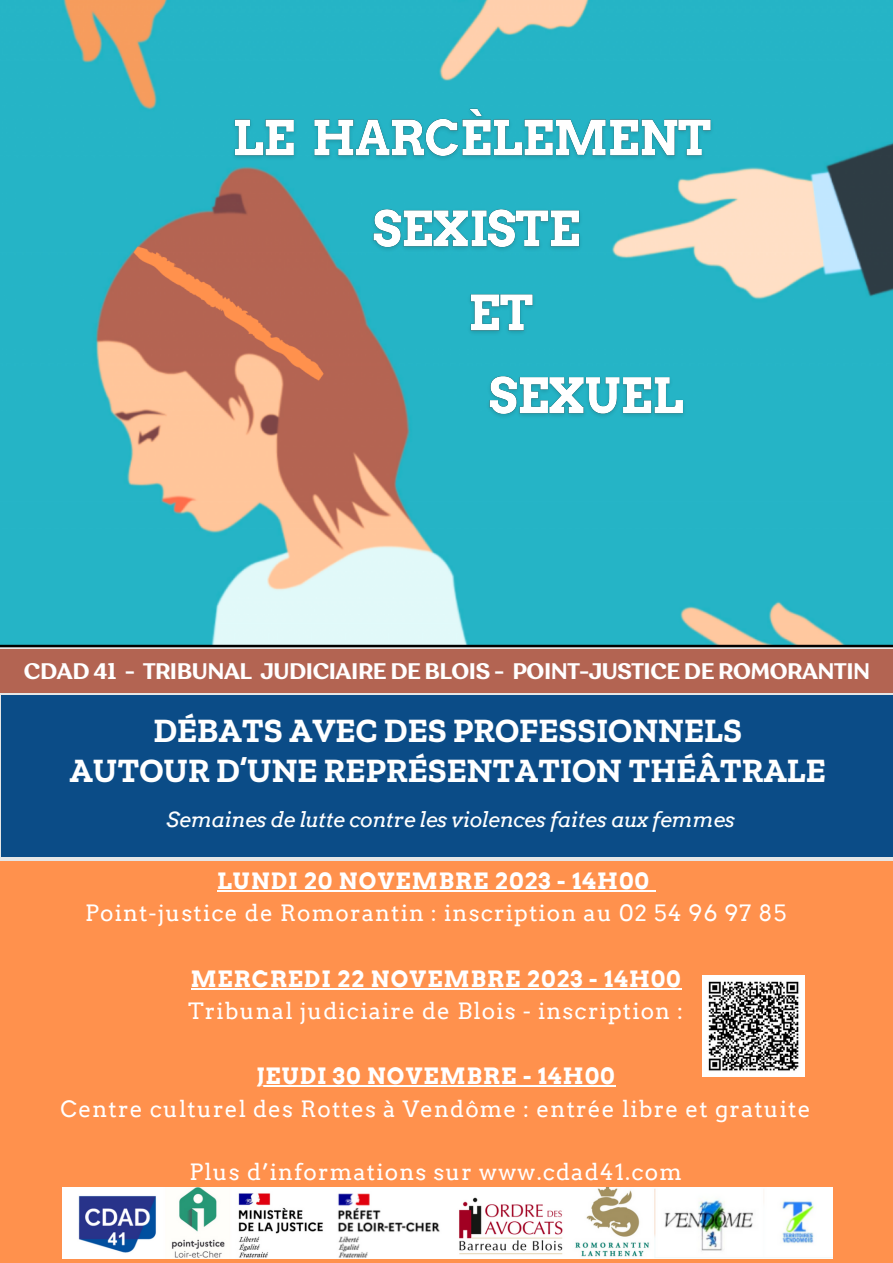
<style>
.page{position:relative;width:893px;height:1263px;background:#fff}
.page>*{position:absolute;margin:0;border:0;box-sizing:border-box;transform-origin:0 0}
.t1{font:700 33.9px "Zilla Slab";color:#fff}
.t2{font:22.5px "Arvo";letter-spacing:.05em;color:#fff}
.t3{font:700 22.5px "Arvo";letter-spacing:.05em;color:#fff}
.t4{font:700 22.5px "Garbata";letter-spacing:-.02em;color:#fff}
.t5{font:italic 20.85px "Arvo";letter-spacing:-.02em;color:#fff}
</style>
<div class="page">
<img style="left:0;top:0;width:893px;height:648px">
<div style="left:0;top:861px;width:893px;height:402px;background:#ff914d"></div>
<div style="left:0;top:649px;width:893px;height:44px;background:#b36452"></div>
<div style="left:1px;top:695px;width:892px;height:162px;background:#0b4c87"></div>
<img style="left:63px;top:1187px;width:769px;height:71px">
<img style="left:703px;top:976px;width:101px;height:101px">
<img style="left:228px;top:103px;width:492px;height:65px">
<img style="left:366px;top:201px;width:220px;height:58px">
<img style="left:463px;top:284px;width:79px;height:58px">
<img style="left:482px;top:368px;width:208px;height:58px">
<hr style="left:217px;top:890px;width:433px;height:1px;background:#fff">
<hr style="left:191px;top:988px;width:490px;height:1px;background:#fff">
<hr style="left:257px;top:1085px;width:358px;height:2px;background:#fff">
<p class="t4" style="left:24px;top:663px;width:848px">CDAD 41 - TRIBUNAL JUDICIAIRE DE BLOIS - POINT-JUSTICE DE ROMORANTIN</p>
<p class="t1" style="left:153px;top:710px;width:590px">DÉBATS AVEC DES PROFESSIONNELS</p>
<p class="t1" style="left:70px;top:750px;width:758px">AUTOUR D’UNE REPRÉSENTATION THÉÂTRALE</p>
<p class="t5" style="left:167px;top:807px;width:570px">Semaines de lutte contre les violences faites aux femmes</p>
<p class="t3" style="left:217px;top:867px;width:433px">LUNDI 20 NOVEMBRE 2023 - 14H00</p>
<p class="t2" style="left:85px;top:900px;width:703px">Point-justice de Romorantin : inscription au 02 54 96 97 85</p>
<p class="t3" style="left:191px;top:965px;width:491px">MERCREDI 22 NOVEMBRE 2023 - 14H00</p>
<p class="t2" style="left:188px;top:997px;width:496px">Tribunal judiciaire de Blois - inscription :</p>
<p class="t3" style="left:257px;top:1063px;width:359px">JEUDI 30 NOVEMBRE - 14H00</p>
<p class="t2" style="left:61px;top:1095px;width:751px">Centre culturel des Rottes à Vendôme : entrée libre et gratuite</p>
<p class="t2" style="left:189px;top:1158px;width:494px">Plus d’informations sur www.cdad41.com</p>
</div>
